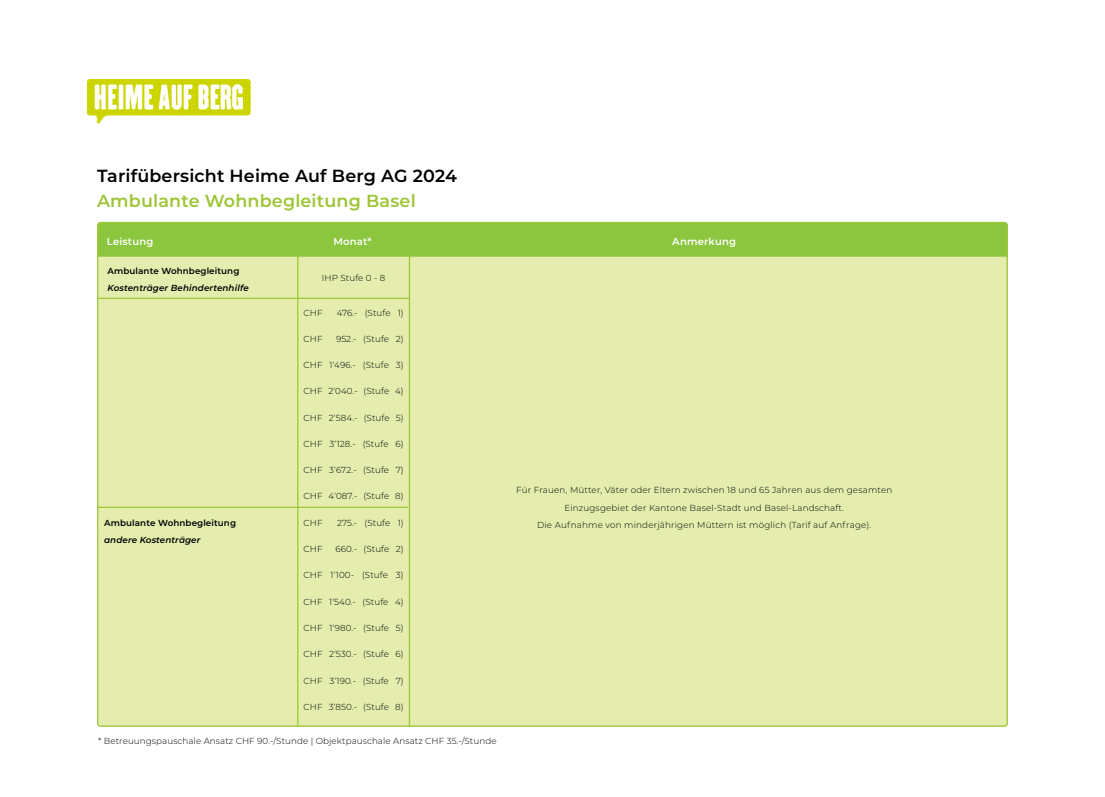
<style>
.page{position:relative;width:1105px;height:797px;background:#fff}
.page>*{position:absolute;margin:0;border:0;box-sizing:border-box;transform-origin:0 0}
.t1{font:600 17.5px "Montserrat";letter-spacing:.01em;color:#000}
.t2{font:600 17.5px "Montserrat";letter-spacing:.01em;color:#9ec536}
.t3{font:600 10px "Montserrat";letter-spacing:.02em;color:#fff}
.t4{font:300 8.75px/17.5px "Montserrat";letter-spacing:.01em;color:#000;text-align:center}
.t5{font:600 8.75px "Montserrat";letter-spacing:.01em;color:#000}
.t6{font:italic 600 8.75px "Montserrat";letter-spacing:.01em;color:#000}
</style>
<div class="page">
<img style="left:87px;top:79px;width:163px;height:45px">
<div style="left:99px;top:224px;width:907px;height:33px;background:#8bc63e"></div>
<div style="left:99px;top:257px;width:909px;height:469px;background:#e4ecae"></div>
<hr style="left:297px;top:256px;width:1px;height:470px;background:#9ec536">
<hr style="left:409px;top:256px;width:1px;height:470px;background:#9ec536">
<hr style="left:98px;top:298px;width:311px;height:1px;background:#9ec536">
<hr style="left:98px;top:506px;width:310px;height:2px;background:#9ec536">
<h1 class="t1" style="left:97px;top:163px;width:361px">Tarifübersicht Heime Auf Berg AG 2024</h1>
<h1 class="t2" style="left:97px;top:188px;width:320px">Ambulante Wohnbegleitung Basel</h1>
<p class="t3" style="left:107px;top:235px;width:48px">Leistung</p>
<p class="t3" style="left:333px;top:235px;width:40px">Monat*</p>
<p class="t5" style="left:108px;top:264px;width:133px">Ambulante Wohnbegleitung</p>
<p class="t6" style="left:108px;top:282px;width:143px">Kostenträger Behindertenhilfe</p>
<p class="t4" style="left:322px;top:269px;width:65px">IHP Stufe 0 - 8</p>
<p class="t4" style="left:304px;top:303px;width:21px">CHF</p>
<p class="t4" style="left:337px;top:303px;width:68px">476.- (Stufe 1)</p>
<p class="t4" style="left:304px;top:330px;width:21px">CHF</p>
<p class="t4" style="left:336px;top:330px;width:69px">952.- (Stufe 2)</p>
<p class="t4" style="left:304px;top:356px;width:102px">CHF 1‘496.- (Stufe 3)</p>
<p class="t4" style="left:304px;top:382px;width:102px">CHF 2‘040.- (Stufe 4)</p>
<p class="t4" style="left:304px;top:408px;width:102px">CHF 2‘584.- (Stufe 5)</p>
<p class="t5" style="left:104px;top:516px;width:133px">Ambulante Wohnbegleitung</p>
<p class="t6" style="left:104px;top:534px;width:98px">andere Kostenträger</p>
<p class="t4" style="left:304px;top:435px;width:102px">CHF 3‘128.- (Stufe 6)</p>
<p class="t4" style="left:304px;top:461px;width:102px">CHF 3‘672.- (Stufe 7)</p>
<p class="t4" style="left:304px;top:487px;width:102px">CHF 4‘087.- (Stufe 8)</p>
<p class="t4" style="left:304px;top:514px;width:21px">CHF</p>
<p class="t4" style="left:337px;top:514px;width:68px">275.- (Stufe 1)</p>
<p class="t4" style="left:304px;top:540px;width:21px">CHF</p>
<p class="t4" style="left:335px;top:540px;width:70px">660.- (Stufe 2)</p>
<p class="t4" style="left:304px;top:566px;width:102px">CHF 1‘100- (Stufe 3)</p>
<p class="t4" style="left:304px;top:592px;width:102px">CHF 1‘540.- (Stufe 4)</p>
<p class="t4" style="left:304px;top:619px;width:102px">CHF 1‘980.- (Stufe 5)</p>
<p class="t4" style="left:304px;top:645px;width:102px">CHF 2‘530.- (Stufe 6)</p>
<p class="t4" style="left:304px;top:671px;width:102px">CHF 3‘190.- (Stufe 7)</p>
<p class="t4" style="left:304px;top:697px;width:102px">CHF 3‘850.- (Stufe 8)</p>
<p class="t4" style="left:98px;top:732px;width:400px">* Betreuungspauschale Ansatz CHF 90.-/Stunde | Objektpauschale Ansatz CHF 35.-/Stunde</p>
<p class="t3" style="left:672px;top:235px;width:65px">Anmerkung</p>
<p class="t4" style="left:516px;top:481px;width:378px">Für Frauen, Mütter, Väter oder Eltern zwischen 18 und 65 Jahren aus dem gesamten<br>Einzugsgebiet der Kantone Basel-Stadt und Basel-Landschaft.<br>Die Aufnahme von minderjährigen Müttern ist möglich (Tarif auf Anfrage).</p>
</div>
